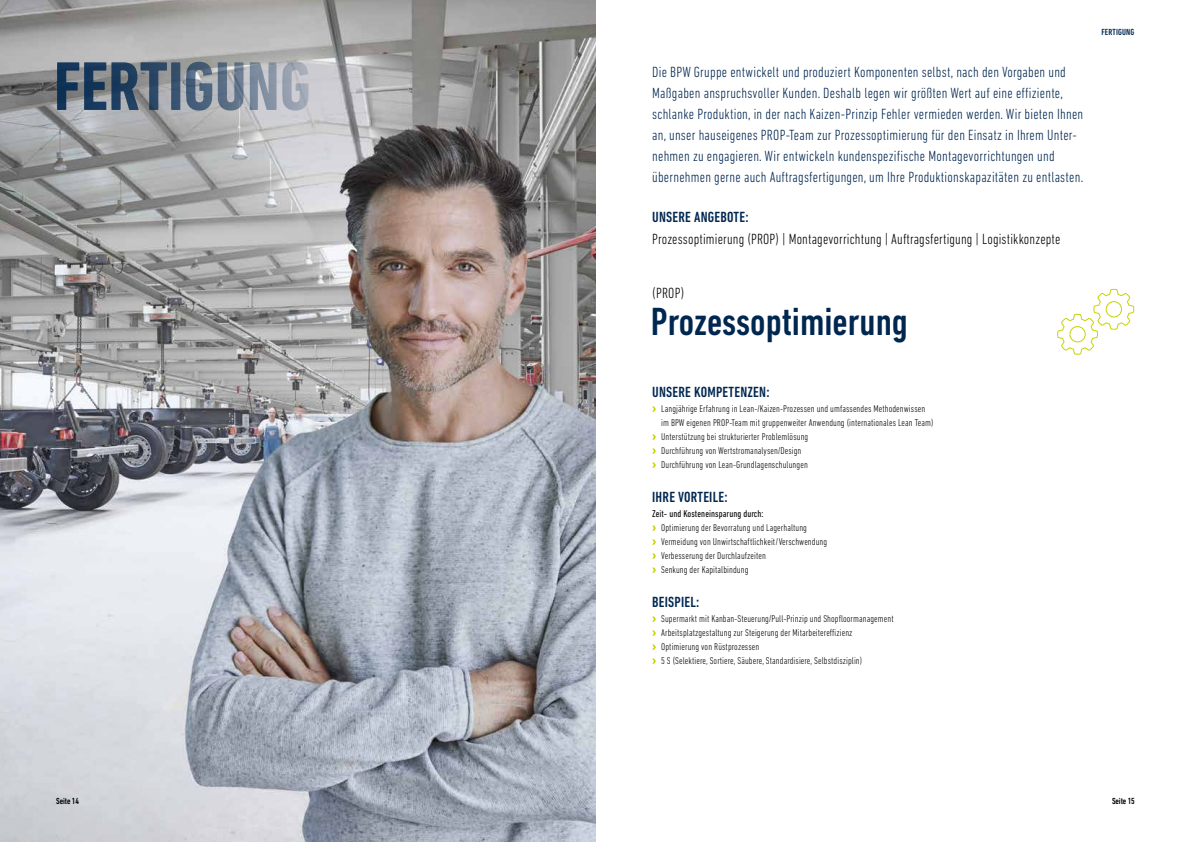
<style>
.page{position:relative;width:1191px;height:842px;background:#fff}
.page>*{position:absolute;margin:0;border:0;box-sizing:border-box;transform-origin:0 0}
.t1{font:500 condensed 40px "DIN Next LT Pro";color:#002750}
.t2{font:300 condensed 15px/21px "DIN Next LT Pro";letter-spacing:.015em;color:#002750}
.t3{font:300 condensed 15px "DIN Next LT Pro";letter-spacing:.01em;color:#000}
.t4{font:500 condensed 15px "DIN Next LT Pro";letter-spacing:.015em;color:#002750}
.t5{font:300 condensed 10px/14px "DIN Next LT Pro";letter-spacing:.01em;color:#000}
.t6{font:condensed 10px "DIN Next LT Pro";letter-spacing:.01em;color:#000}
.t7{font:500 condensed 9px "DIN Next LT Pro";letter-spacing:-.015em;color:#000}
.t8{font:500 condensed 9px "DIN Next LT Pro";letter-spacing:.015em;color:#002750}
</style>
<div class="page">
<img style="left:0;top:0;width:595px;height:842px">
<svg style="left:1057px;top:288px;width:77px;height:66px"></svg>
<svg style="left:652px;top:406px;width:4px;height:6px"></svg>
<svg style="left:652px;top:434px;width:4px;height:6px"></svg>
<svg style="left:652px;top:448px;width:4px;height:6px"></svg>
<svg style="left:652px;top:462px;width:4px;height:6px"></svg>
<svg style="left:652px;top:525px;width:4px;height:6px"></svg>
<svg style="left:652px;top:539px;width:4px;height:6px"></svg>
<svg style="left:652px;top:553px;width:4px;height:6px"></svg>
<svg style="left:652px;top:567px;width:4px;height:6px"></svg>
<svg style="left:652px;top:616px;width:4px;height:6px"></svg>
<svg style="left:652px;top:630px;width:4px;height:6px"></svg>
<svg style="left:652px;top:644px;width:4px;height:6px"></svg>
<svg style="left:652px;top:658px;width:4px;height:6px"></svg>
<svg style="left:57px;top:62px;width:251px;height:49px;background:#748191"></svg>
<p class="t2" style="left:652px;top:61px;width:432px">Die BPW Gruppe entwickelt und produziert Komponenten selbst, nach den Vorgaben und Maßgaben anspruchsvoller Kunden. Deshalb legen wir größten Wert auf eine effiziente, schlanke Produktion, in der nach Kaizen-Prinzip Fehler vermieden werden. Wir bieten Ihnen an, unser hauseigenes PROP-Team zur Prozessoptimierung für den Einsatz in Ihrem Unter&shy;nehmen zu engagieren. Wir entwickeln kundenspezifische Montagevorrichtungen und übernehmen gerne auch Auftragsfertigungen, um Ihre Produktionskapazitäten zu entlasten.</p>
<h2 class="t4" style="left:652px;top:209px;width:98px">UNSERE ANGEBOTE:</h2>
<h2 class="t3" style="left:652px;top:231px;width:410px">Prozessoptimierung (PROP) | Montagevorrichtung | Auftragsfertigung | Logistikkonzepte</h2>
<h2 class="t3" style="left:652px;top:285px;width:34px">(PROP)</h2>
<h1 class="t1" style="left:651px;top:299px;width:259px">Prozessoptimierung</h1>
<h2 class="t4" style="left:652px;top:384px;width:119px">UNSERE KOMPETENZEN:</h2>
<p class="t5" style="left:661px;top:402px;width:274px">Langjährige Erfahrung in Lean-/Kaizen-Prozessen und umfassendes Methodenwissen im BPW eigenen PROP-Team mit gruppenweiter Anwendung (internationales Lean Team)<br>Unterstützung bei strukturierter Problemlösung<br>Durchführung von Wertstromanalysen/Design<br>Durchführung von Lean-Grundlagenschulungen</p>
<h2 class="t4" style="left:652px;top:489px;width:77px">IHRE VORTEILE:</h2>
<p class="t6" style="left:652px;top:508px;width:113px">Zeit- und Kosteneinsparung durch:</p>
<p class="t5" style="left:661px;top:521px;width:167px">Optimierung der Bevorratung und Lagerhaltung Vermeidung von Unwirtschaftlichkeit/Verschwendung Verbesserung der Durchlaufzeiten<br>Senkung der Kapitalbindung</p>
<h2 class="t4" style="left:652px;top:594px;width:49px">BEISPIEL:</h2>
<p class="t5" style="left:661px;top:612px;width:234px">Supermarkt mit Kanban-Steuerung/Pull-Prinzip und Shopfloormanagement Arbeitsplatzgestaltung zur Steigerung der Mitarbeitereffizienz<br>Optimierung von Rüstprozessen<br>5 S (Selektiere, Sortiere, Säubere, Standardisiere, Selbstdisziplin)</p>
<p class="t8" style="left:1101px;top:27px;width:34px">FERTIGUNG</p>
<p class="t7" style="left:56px;top:796px;width:24px">Seite 14</p>
<p class="t7" style="left:1112px;top:796px;width:24px">Seite 15</p>
</div>
